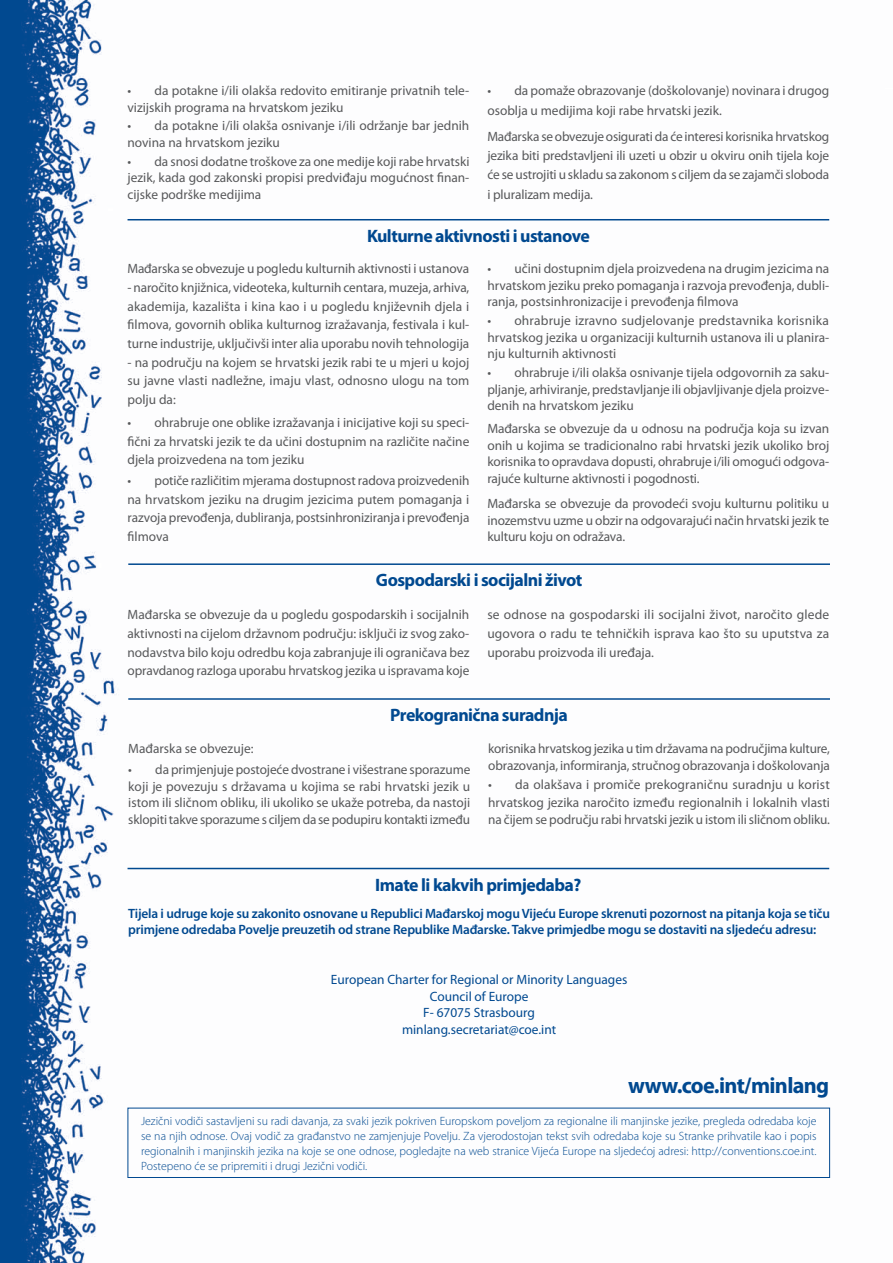
<style>
.page{position:relative;width:893px;height:1263px;background:#fff}
.page>*{position:absolute;margin:0;border:0;box-sizing:border-box;transform-origin:0 0}
.t1{font:700 22.5px "Myriad Pro";letter-spacing:-.03em;color:#014990}
.t2{font:700 18px "Myriad Pro";letter-spacing:-.03em;color:#014990}
.t3{font:13.5px/16.6px "Myriad Pro";letter-spacing:-.005em;color:#57585a;text-align:justify}
.t4{font:600 13.5px/16.5px "Myriad Pro";letter-spacing:-.015em;color:#014990}
.t5{font:13.5px/16.5px "Myriad Pro";color:#014990;text-align:center}
.t6{font:300 12px/15px "Myriad Pro";color:#014990;text-align:justify}
</style>
<div class="page">
<img style="left:0;top:0;width:831px;height:1263px">
<hr style="left:128px;top:219px;width:701px;height:1px;background:#014990">
<hr style="left:128px;top:563px;width:702px;height:2px;background:#014990">
<hr style="left:128px;top:868px;width:701px;height:1px;background:#014990">
<div style="left:128px;top:1108px;width:702px;height:70px;border:1px solid #014990"></div>
<hr style="left:128px;top:698px;width:702px;height:2px;background:#014990">
<p class="t3" style="left:128px;top:83px;width:343px">• da potakne i/ili olakša redovito emitiranje privatnih tele&shy;vizijskih programa na hrvatskom jeziku</p>
<p class="t3" style="left:128px;top:119px;width:343px">• da potakne i/ili olakša osnivanje i/ili održanje bar jednih novina na hrvatskom jeziku</p>
<p class="t3" style="left:128px;top:154px;width:344px">• da snosi dodatne troškove za one medije koji rabe hrvatski jezik, kada god zakonski propisi predviđaju mogućnost finan&shy;cijske podrške medijima</p>
<p class="t3" style="left:487px;top:82px;width:343px;line-height:19.5px">• da pomaže obrazovanje (doškolovanje) novinara i drugog osoblja u medijima koji rabe hrvatski jezik.</p>
<p class="t3" style="left:487px;top:127px;width:343px;line-height:19.5px">Mađarska se obvezuje osigurati da će interesi korisnika hrvatskog jezika biti predstavljeni ili uzeti u obzir u okviru onih tijela koje će se ustrojiti u skladu sa zakonom s ciljem da se zajamči sloboda i pluralizam medija.</p>
<h2 class="t2" style="left:367px;top:229px;width:224px">Kulturne aktivnosti i ustanove</h2>
<p class="t3" style="left:128px;top:261px;width:343px">Mađarska se obvezuje u pogledu kulturnih aktivnosti i ustanova</p>
<p class="t3" style="left:128px;top:279px;width:343px;line-height:18.8px">- naročito knjižnica, videoteka, kulturnih centara, muzeja, arhiva, akademija, kazališta i kina kao i u pogledu književnih djela i filmova, govornih oblika kulturnog izražavanja, festivala i kul&shy;turne industrije, uključivši inter alia uporabu novih tehnologija</p>
<p class="t3" style="left:128px;top:354px;width:343px;line-height:18.6px">- na području na kojem se hrvatski jezik rabi te u mjeri u kojoj su javne vlasti nadležne, imaju vlast, odnosno ulogu na tom polju da:</p>
<p class="t3" style="left:128px;top:414px;width:343px;line-height:18.8px">• ohrabruje one oblike izražavanja i inicijative koji su speci&shy;fični za hrvatski jezik te da učini dostupnim na različite načine djela proizvedena na tom jeziku</p>
<p class="t3" style="left:128px;top:472px;width:343px;line-height:18.8px">• potiče različitim mjerama dostupnost radova proizvedenih na hrvatskom jeziku na drugim jezicima putem pomaganja i razvoja prevođenja, dubliranja, postsinhroniziranja i prevođenja filmova</p>
<p class="t3" style="left:487px;top:261px;width:343px">• učini dostupnim djela proizvedena na drugim jezicima na hrvatskom jeziku preko pomaganja i razvoja prevođenja, dubli&shy;ranja, postsinhronizacije i prevođenja filmova</p>
<p class="t3" style="left:487px;top:313px;width:343px">• ohrabruje izravno sudjelovanje predstavnika korisnika hrvatskog jezika u organizaciji kulturnih ustanova ili u planira&shy;nju kulturnih aktivnosti</p>
<p class="t3" style="left:487px;top:365px;width:343px">• ohrabruje i/ili olakša osnivanje tijela odgovornih za saku&shy;pljanje, arhiviranje, predstavljanje ili objavljivanje djela proizve&shy;denih na hrvatskom jeziku</p>
<p class="t3" style="left:487px;top:421px;width:343px">Mađarska se obvezuje da u odnosu na područja koja su izvan onih u kojima se tradicionalno rabi hrvatski jezik ukoliko broj korisnika to opravdava dopusti, ohrabruje i/ili omogući odgova&shy;rajuće kulturne aktivnosti i pogodnosti.</p>
<p class="t3" style="left:487px;top:496px;width:343px">Mađarska se obvezuje da provodeći svoju kulturnu politiku u inozemstvu uzme u obzir na odgovarajući način hrvatski jezik te kulturu koju on odražava.</p>
<h2 class="t2" style="left:376px;top:573px;width:208px">Gospodarski i socijalni život</h2>
<p class="t3" style="left:128px;top:606px;width:343px;line-height:18.6px">Mađarska se obvezuje da u pogledu gospodarskih i socijalnih aktivnosti na cijelom državnom području: isključi iz svog zako&shy;nodavstva bilo koju odredbu koja zabranjuje ili ograničava bez opravdanog razloga uporabu hrvatskog jezika u ispravama koje</p>
<p class="t3" style="left:487px;top:606px;width:343px;line-height:18.6px">se odnose na gospodarski ili socijalni život, naročito glede ugovora o radu te tehničkih isprava kao što su uputstva za uporabu proizvoda ili uređaja.</p>
<h2 class="t2" style="left:390px;top:708px;width:179px">Prekogranična suradnja</h2>
<p class="t3" style="left:128px;top:741px;width:127px">Mađarska se obvezuje:</p>
<p class="t3" style="left:128px;top:762px;width:343px">• da primjenjuje postojeće dvostrane i višestrane sporazume koji je povezuju s državama u kojima se rabi hrvatski jezik u istom ili sličnom obliku, ili ukoliko se ukaže potreba, da nastoji sklopiti takve sporazume s ciljem da se podupiru kontakti između</p>
<p class="t3" style="left:488px;top:740px;width:343px;line-height:17.4px">korisnika hrvatskog jezika u tim državama na područjima kulture, obrazovanja, informiranja, stručnog obrazovanja i doškolovanja</p>
<p class="t3" style="left:488px;top:777px;width:343px;line-height:17.4px">• da olakšava i promiče prekograničnu suradnju u korist hrvatskog jezika naročito između regionalnih i lokalnih vlasti na čijem se području rabi hrvatski jezik u istom ili sličnom obliku.</p>
<h2 class="t2" style="left:375px;top:878px;width:208px">Imate li kakvih primjedaba?</h2>
<p class="t4" style="left:128px;top:906px;width:703px">Tijela i udruge koje su zakonito osnovane u Republici Mađarskoj mogu Vijeću Europe skrenuti pozornost na pitanja koja se tiču primjene odredaba Povelje preuzetih od strane Republike Mađarske. Takve primjedbe mogu se dostaviti na sljedeću adresu:</p>
<p class="t5" style="left:331px;top:973px;width:298px">European Charter for Regional or Minority Languages<br>Council of Europe<br>F- 67075 Strasbourg<br>minlang.secretariat@coe.int</p>
<h1 class="t1" style="left:628px;top:1077px;width:203px">www.coe.int/minlang</h1>
<p class="t6" style="left:141px;top:1114px;width:677px">Jezični vodiči sastavljeni su radi davanja, za svaki jezik pokriven Europskom poveljom za regionalne ili manjinske jezike, pregleda odredaba koje se na njih odnose. Ovaj vodič za građanstvo ne zamjenjuje Povelju. Za vjerodostojan tekst svih odredaba koje su Stranke prihvatile kao i popis regionalnih i manjinskih jezika na koje se one odnose, pogledajte na web stranice Vijeća Europe na sljedećoj adresi: http://conventions.coe.int.<br>Postepeno će se pripremiti i drugi Jezični vodiči.</p>
</div>
